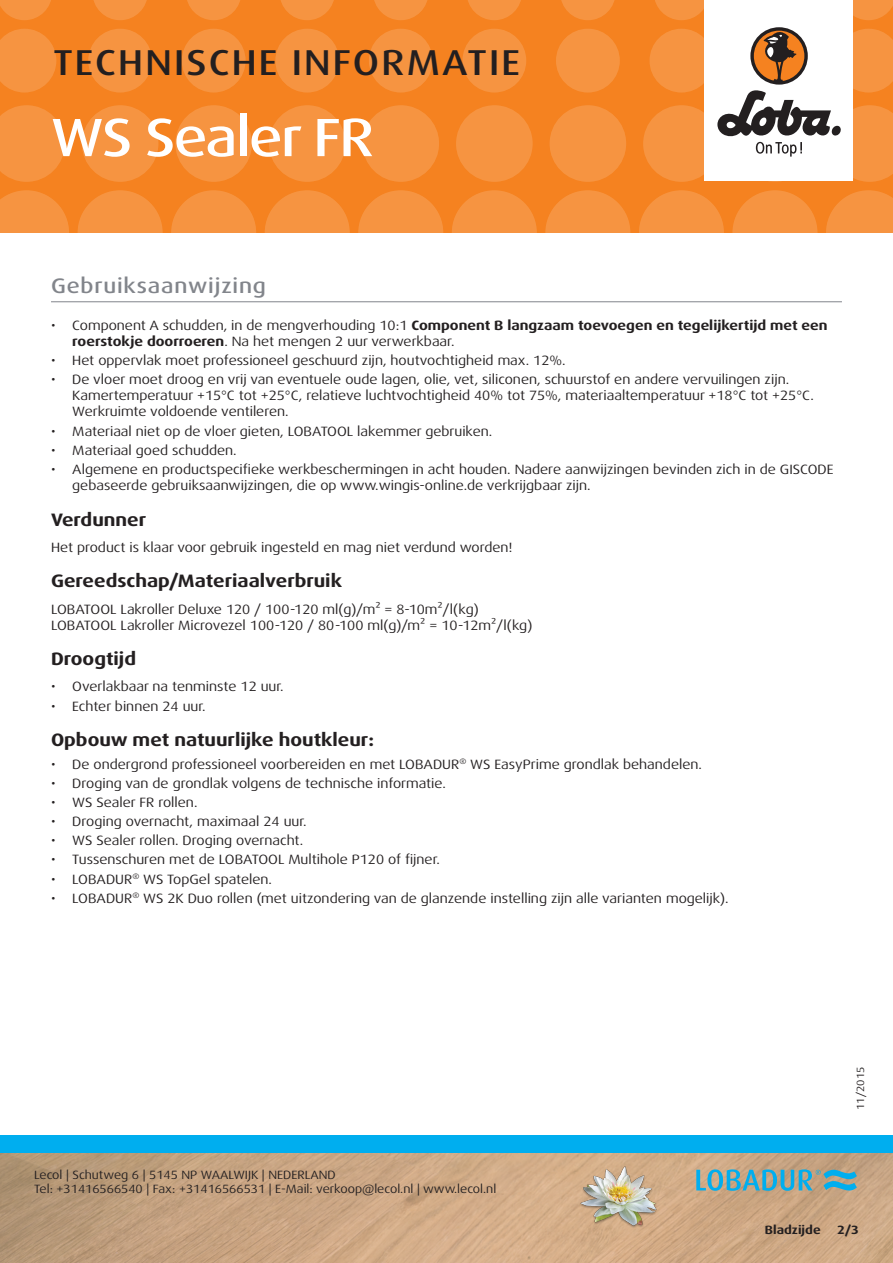
<style>
.page{position:relative;width:893px;height:1263px;background:#fff}
.page>*{position:absolute;margin:0;border:0;box-sizing:border-box;transform-origin:0 0}
.t1{font:500 expanded 54px "Dax Pro";letter-spacing:-.025em;color:#fff}
.t2{font:500 expanded 36px "Dax Pro";letter-spacing:.06em;color:#231f20}
.Titel_grau{font:500 expanded 21px "Dax Pro";letter-spacing:.04em;color:#82858b}
.t3{font:700 expanded 18px "Dax Pro";color:#231f20}
.Text{font:expanded 13.5px/16.2px "Dax Pro";color:#231f20}
.t4{font:expanded 12px/14.4px "Dax Pro";color:#231f20}
.t5{font:700 expanded 12px "Dax Pro";color:#231f20}
.t6{font:expanded 10.5px "Dax Pro";color:#231f20}
.s1{font-weight:700}
</style>
<div class="page">
<div style="left:0;top:0;width:893px;height:233px;background:#f58220"></div>
<svg style="left:0;top:190px;width:69px;height:43px"></svg>
<svg style="left:78px;top:190px;width:85px;height:85px;fill:#f69441"></svg>
<svg style="left:171px;top:190px;width:85px;height:85px;fill:#f69441"></svg>
<svg style="left:265px;top:190px;width:85px;height:85px;fill:#f69441"></svg>
<svg style="left:358px;top:190px;width:85px;height:85px;fill:#f69441"></svg>
<svg style="left:545px;top:190px;width:85px;height:85px;fill:#f69441"></svg>
<svg style="left:452px;top:190px;width:85px;height:85px;fill:#f69441"></svg>
<svg style="left:732px;top:190px;width:85px;height:85px;fill:#f69441"></svg>
<svg style="left:639px;top:190px;width:85px;height:85px;fill:#f69441"></svg>
<svg style="left:826px;top:190px;width:67px;height:43px"></svg>
<svg style="left:0;top:105px;width:65px;height:77px"></svg>
<svg style="left:82px;top:105px;width:76px;height:77px"></svg>
<svg style="left:175px;top:105px;width:77px;height:77px"></svg>
<svg style="left:269px;top:105px;width:76px;height:77px"></svg>
<svg style="left:456px;top:105px;width:77px;height:77px"></svg>
<svg style="left:362px;top:105px;width:77px;height:77px"></svg>
<svg style="left:550px;top:105px;width:76px;height:77px"></svg>
<svg style="left:0;top:29px;width:56px;height:63px"></svg>
<svg style="left:182px;top:29px;width:64px;height:63px"></svg>
<svg style="left:88px;top:29px;width:64px;height:63px"></svg>
<svg style="left:275px;top:29px;width:64px;height:63px"></svg>
<svg style="left:462px;top:29px;width:64px;height:63px"></svg>
<svg style="left:369px;top:29px;width:64px;height:63px"></svg>
<svg style="left:556px;top:29px;width:64px;height:63px"></svg>
<svg style="left:0;top:0;width:51px;height:20px"></svg>
<svg style="left:187px;top:0;width:53px;height:20px"></svg>
<svg style="left:468px;top:0;width:53px;height:20px"></svg>
<svg style="left:655px;top:0;width:49px;height:20px"></svg>
<svg style="left:93px;top:0;width:54px;height:20px"></svg>
<svg style="left:374px;top:0;width:54px;height:20px"></svg>
<svg style="left:281px;top:0;width:53px;height:20px"></svg>
<svg style="left:561px;top:0;width:54px;height:20px"></svg>
<svg style="left:853px;top:0;width:40px;height:20px"></svg>
<img style="left:0;top:1152px;width:893px;height:111px">
<div style="left:0;top:1135px;width:893px;height:17px;background:#00aeef"></div>
<div style="left:704px;top:0;width:149px;height:181px;background:#fff"></div>
<svg style="left:643px;top:28px;width:250px;height:154px"></svg>
<img style="left:578px;top:1161px;width:82px;height:81px">
<svg style="left:696px;top:1169px;width:161px;height:22px;background:#74a7ae"></svg>
<hr style="left:51px;top:301px;width:791px;height:1px;background:#82858b">
<h2 class="t2" style="left:53px;top:40px;width:468px">TECHNISCHE INFORMATIE</h2>
<p class="t1" style="left:51px;top:103px;width:325px">WS Sealer FR</p>
<p class="Titel_grau" style="left:51px;top:272px;width:216px">Gebruiksaanwijzing</p>
<p class="Text" style="left:72px;top:317px;width:757px;text-indent:-21px">• Component A schudden, in de mengverhouding 10:1 <span class="s1">Component B langzaam toevoegen en tegelijkertijd met een roerstokje doorroeren</span>. Na het mengen 2 uur verwerkbaar.</p>
<p class="Text" style="left:51px;top:352px;width:516px">• Het oppervlak moet professioneel geschuurd zijn, houtvochtigheid max. 12%.</p>
<p class="Text" style="left:72px;top:371px;width:743px;text-indent:-21px">• De vloer moet droog en vrij van eventuele oude lagen, olie, vet, siliconen, schuurstof en andere vervuilingen zijn.<br>Kamertemperatuur +15°C tot +25°C, relatieve luchtvochtigheid 40% tot 75%, materiaaltemperatuur +18°C tot +25°C.<br>Werkruimte voldoende ventileren.</p>
<p class="Text" style="left:51px;top:423px;width:443px">• Materiaal niet op de vloer gieten, LOBATOOL lakemmer gebruiken.</p>
<p class="Text" style="left:51px;top:442px;width:187px">• Materiaal goed schudden.</p>
<p class="Text" style="left:72px;top:461px;width:763px;text-indent:-21px">• Algemene en productspecifieke werkbeschermingen in acht houden. Nadere aanwijzingen bevinden zich in de GISCODE gebaseerde gebruiksaanwijzingen, die op www.wingis-online.de verkrijgbaar zijn.</p>
<p class="t3" style="left:51px;top:508px;width:97px">Verdunner</p>
<p class="Text" style="left:51px;top:539px;width:463px">Het product is klaar voor gebruik ingesteld en mag niet verdund worden!</p>
<p class="t3" style="left:51px;top:569px;width:292px">Gereedschap/Materiaalverbruik</p>
<p class="Text" style="left:51px;top:601px;width:483px">LOBATOOL Lakroller Deluxe 120 / 100-120 ml(g)/m² = 8-10m²/l(kg)<br>LOBATOOL Lakroller Microvezel 100-120 / 80-100 ml(g)/m² = 10-12m²/l(kg)</p>
<p class="t3" style="left:51px;top:647px;width:87px">Droogtijd</p>
<p class="Text" style="left:51px;top:679px;width:234px">• Overlakbaar na tenminste 12 uur.</p>
<p class="Text" style="left:51px;top:698px;width:156px">• Echter binnen 24 uur.</p>
<p class="t3" style="left:51px;top:728px;width:325px">Opbouw met natuurlijke houtkleur:</p>
<p class="Text" style="left:51px;top:756px;width:652px">• De ondergrond professioneel voorbereiden en met LOBADUR<sup>®</sup> WS EasyPrime grondlak behandelen.</p>
<p class="Text" style="left:51px;top:775px;width:396px">• Droging van de grondlak volgens de technische informatie.</p>
<p class="Text" style="left:51px;top:794px;width:148px">• WS Sealer FR rollen.</p>
<p class="Text" style="left:51px;top:813px;width:257px">• Droging overnacht, maximaal 24 uur.</p>
<p class="Text" style="left:51px;top:833px;width:254px">• WS Sealer rollen. Droging overnacht.</p>
<p class="Text" style="left:51px;top:852px;width:390px">• Tussenschuren met de LOBATOOL Multihole P120 of fijner.</p>
<p class="Text" style="left:51px;top:871px;width:223px">• LOBADUR<sup>®</sup> WS TopGel spatelen.</p>
<p class="Text" style="left:51px;top:890px;width:679px">• LOBADUR<sup>®</sup> WS 2K Duo rollen (met uitzondering van de glanzende instelling zijn alle varianten mogelijk).</p>
<p class="t4" style="left:34px;top:1167px;width:464px">Lecol | Schutweg 6 | 5145 NP WAALWIJK | NEDERLAND<br>Tel: +31416566540 | Fax: +31416566531 | E-Mail: verkoop@lecol.nl | www.lecol.nl</p>
<p class="t6" style="left:854px;top:1110px;width:45px;rotate:-90deg">11/2015</p>
<p class="t5" style="left:765px;top:1222px;width:57px">Bladzijde</p>
<p class="t5" style="left:837px;top:1222px;width:23px">2/3</p>
</div>
